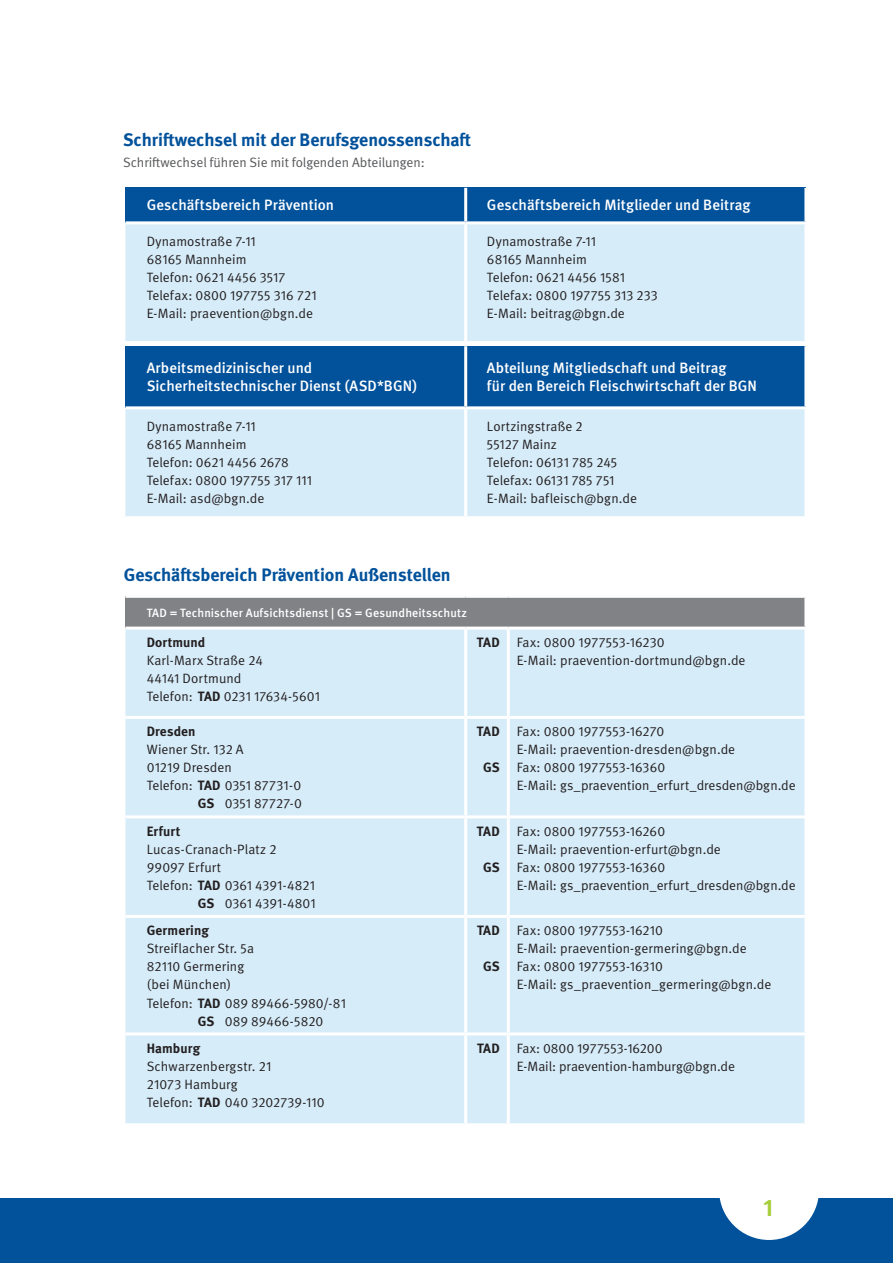
<style>
.page{position:relative;width:893px;height:1263px;background:#fff}
.page>*{position:absolute;margin:0;border:0;box-sizing:border-box;transform-origin:0 0}
.t1{font:700 24px "DGUV Meta";color:#a6ce39}
.t2{font:700 18px "DGUV Meta";color:#01519b}
.t3{font:500 15px/17.2px "DGUV Meta";letter-spacing:.005em;color:#fff}
.t4{font:13.5px/18.1px "DGUV Meta";letter-spacing:.005em;color:#231f20}
.t5{font:700 13.5px "DGUV Meta";letter-spacing:.01em;color:#231f20}
.t6{font:13.5px "DGUV Meta";color:#57585a}
.t7{font:500 12px "DGUV Meta";letter-spacing:.01em;color:#fff}
.s1{font-weight:700}
</style>
<div class="page">
<div style="left:125px;top:346px;width:341px;height:62px;background:#01519b"></div>
<div style="left:466px;top:346px;width:340px;height:62px;background:#01519b"></div>
<div style="left:125px;top:409px;width:679px;height:107px;background:#d6ecf9"></div>
<hr style="left:125px;top:406px;width:341px;height:3px;background:#fff">
<hr style="left:464px;top:346px;width:3px;height:60px;background:#fff">
<hr style="left:804px;top:346px;width:3px;height:60px;background:#fff">
<hr style="left:466px;top:406px;width:341px;height:3px;background:#fff">
<hr style="left:464px;top:409px;width:3px;height:107px;background:#fff">
<div style="left:125px;top:188px;width:341px;height:35px;background:#01519b"></div>
<div style="left:466px;top:188px;width:340px;height:35px;background:#01519b"></div>
<div style="left:125px;top:224px;width:679px;height:117px;background:#d6ecf9"></div>
<hr style="left:125px;top:221px;width:341px;height:3px;background:#fff">
<hr style="left:464px;top:188px;width:3px;height:33px;background:#fff">
<hr style="left:804px;top:188px;width:3px;height:33px;background:#fff">
<hr style="left:466px;top:221px;width:341px;height:3px;background:#fff">
<hr style="left:464px;top:224px;width:3px;height:117px;background:#fff">
<div style="left:0;top:1198px;width:893px;height:65px;background:#01519b"></div>
<div style="left:719px;top:1140px;width:100px;height:100px;background:#fff;border-radius:50%"></div>
<div style="left:125px;top:596px;width:681px;height:32px;background:#808285"></div>
<div style="left:125px;top:629px;width:679px;height:494px;background:#d6ecf9"></div>
<hr style="left:125px;top:595px;width:341px;height:3px;background:#fff">
<hr style="left:466px;top:595px;width:42px;height:3px;background:#fff">
<hr style="left:508px;top:595px;width:299px;height:3px;background:#fff">
<hr style="left:125px;top:626px;width:341px;height:3px;background:#fff">
<hr style="left:125px;top:716px;width:341px;height:3px;background:#fff">
<hr style="left:125px;top:815px;width:341px;height:3px;background:#fff">
<hr style="left:804px;top:598px;width:3px;height:28px;background:#fff">
<hr style="left:466px;top:626px;width:42px;height:3px;background:#fff">
<hr style="left:508px;top:626px;width:299px;height:3px;background:#fff">
<hr style="left:466px;top:716px;width:42px;height:3px;background:#fff">
<hr style="left:508px;top:716px;width:299px;height:3px;background:#fff">
<hr style="left:466px;top:815px;width:42px;height:3px;background:#fff">
<hr style="left:508px;top:815px;width:299px;height:3px;background:#fff">
<hr style="left:464px;top:629px;width:3px;height:87px;background:#fff">
<hr style="left:464px;top:719px;width:3px;height:96px;background:#fff">
<hr style="left:464px;top:818px;width:3px;height:97px;background:#fff">
<hr style="left:464px;top:918px;width:3px;height:114px;background:#fff">
<hr style="left:464px;top:1035px;width:3px;height:88px;background:#fff">
<hr style="left:507px;top:629px;width:3px;height:87px;background:#fff">
<hr style="left:507px;top:719px;width:3px;height:96px;background:#fff">
<hr style="left:507px;top:818px;width:3px;height:97px;background:#fff">
<hr style="left:507px;top:918px;width:3px;height:114px;background:#fff">
<hr style="left:507px;top:1035px;width:3px;height:88px;background:#fff">
<hr style="left:125px;top:915px;width:341px;height:3px;background:#fff">
<hr style="left:466px;top:915px;width:42px;height:3px;background:#fff">
<hr style="left:508px;top:915px;width:299px;height:3px;background:#fff">
<hr style="left:125px;top:1032px;width:341px;height:3px;background:#fff">
<hr style="left:466px;top:1032px;width:42px;height:3px;background:#fff">
<hr style="left:508px;top:1032px;width:299px;height:3px;background:#fff">
<h2 class="t2" style="left:123px;top:129px;width:350px">Schriftwechsel mit der Berufsgenossenschaft</h2>
<p class="t6" style="left:123px;top:154px;width:303px">Schriftwechsel führen Sie mit folgenden Abteilungen:</p>
<p class="t3" style="left:147px;top:197px;width:189px">Geschäftsbereich Prävention</p>
<p class="t3" style="left:487px;top:197px;width:265px">Geschäftsbereich Mitglieder und Beitrag</p>
<p class="t4" style="left:147px;top:232px;width:171px">Dynamostraße 7-11<br>68165 Mannheim<br>Telefon: 0621 4456 3517<br>Telefax: 0800 197755 316 721<br>E-Mail: praevention@bgn.de</p>
<p class="t4" style="left:487px;top:232px;width:172px">Dynamostraße 7-11<br>68165 Mannheim<br>Telefon: 0621 4456 1581<br>Telefax: 0800 197755 313 233<br>E-Mail: beitrag@bgn.de</p>
<p class="t3" style="left:147px;top:360px;width:272px">Arbeitsmedizinischer und<br>Sicherheitstechnischer Dienst (ASD*BGN)</p>
<p class="t3" style="left:487px;top:360px;width:272px">Abteilung Mitgliedschaft und Beitrag<br>für den Bereich Fleischwirtschaft der BGN</p>
<p class="t4" style="left:147px;top:417px;width:167px">Dynamostraße 7-11<br>68165 Mannheim<br>Telefon: 0621 4456 2678<br>Telefax: 0800 197755 317 111<br>E-Mail: asd@bgn.de</p>
<p class="t4" style="left:487px;top:417px;width:152px">Lortzingstraße 2<br>55127 Mainz<br>Telefon: 06131 785 245<br>Telefax: 06131 785 751<br>E-Mail: bafleisch@bgn.de</p>
<h2 class="t2" style="left:124px;top:564px;width:328px">Geschäftsbereich Prävention Außenstellen</h2>
<p class="t7" style="left:147px;top:605px;width:322px">TAD = Technischer Aufsichtsdienst | GS = Gesundheitsschutz</p>
<p class="t5" style="left:147px;top:634px;width:60px">Dortmund</p>
<p class="t4" style="left:147px;top:651px;width:175px">Karl-Marx Straße 24<br>44141 Dortmund<br>Telefon: <span class="s1">TAD</span> 0231 17634-5601</p>
<p class="t5" style="left:147px;top:723px;width:50px">Dresden</p>
<p class="t4" style="left:147px;top:741px;width:98px">Wiener Str. 132 A</p>
<p class="t4" style="left:147px;top:759px;width:87px">01219 Dresden</p>
<p class="t4" style="left:147px;top:777px;width:156px">Telefon: <span class="s1">TAD</span> 0351 87731-0</p>
<p class="t4" style="left:198px;top:795px;width:106px"><span class="s1">GS</span> 0351 87727-0</p>
<p class="t5" style="left:147px;top:823px;width:35px">Erfurt</p>
<p class="t4" style="left:147px;top:840px;width:131px">Lucas-Cranach-Platz 2</p>
<p class="t4" style="left:147px;top:858px;width:76px">99097 Erfurt</p>
<p class="t4" style="left:147px;top:876px;width:170px">Telefon: <span class="s1">TAD</span> 0361 4391-4821</p>
<p class="t4" style="left:198px;top:894px;width:120px"><span class="s1">GS</span> 0361 4391-4801</p>
<p class="t5" style="left:147px;top:922px;width:64px">Germering</p>
<p class="t4" style="left:147px;top:940px;width:109px">Streiflacher Str. 5a</p>
<p class="t4" style="left:147px;top:958px;width:99px">82110 Germering</p>
<p class="t4" style="left:147px;top:976px;width:86px">(bei München)</p>
<p class="t4" style="left:147px;top:994px;width:201px">Telefon: <span class="s1">TAD</span> 089 89466-5980/-81</p>
<p class="t4" style="left:198px;top:1012px;width:127px"><span class="s1">GS</span> 089 89466-5820</p>
<p class="t5" style="left:147px;top:1040px;width:55px">Hamburg</p>
<p class="t4" style="left:147px;top:1057px;width:179px">Schwarzenbergstr. 21<br>21073 Hamburg<br>Telefon: <span class="s1">TAD</span> 040 3202739-110</p>
<p class="t5" style="left:477px;top:634px;width:24px">TAD</p>
<p class="t4" style="left:517px;top:633px;width:230px">Fax: 0800 1977553-16230<br>E-Mail: praevention-dortmund@bgn.de</p>
<p class="t5" style="left:477px;top:723px;width:24px">TAD</p>
<p class="t5" style="left:483px;top:759px;width:18px">GS</p>
<p class="t5" style="left:477px;top:823px;width:24px">TAD</p>
<p class="t5" style="left:483px;top:859px;width:18px">GS</p>
<p class="t5" style="left:477px;top:922px;width:24px">TAD</p>
<p class="t5" style="left:483px;top:958px;width:18px">GS</p>
<p class="t4" style="left:517px;top:723px;width:280px">Fax: 0800 1977553-16270<br>E-Mail: praevention-dresden@bgn.de<br>Fax: 0800 1977553-16360<br>E-Mail: gs_praevention_erfurt_dresden@bgn.de</p>
<p class="t4" style="left:517px;top:822px;width:280px">Fax: 0800 1977553-16260<br>E-Mail: praevention-erfurt@bgn.de<br>Fax: 0800 1977553-16360<br>E-Mail: gs_praevention_erfurt_dresden@bgn.de</p>
<p class="t4" style="left:517px;top:922px;width:256px">Fax: 0800 1977553-16210<br>E-Mail: praevention-germering@bgn.de Fax: 0800 1977553-16310<br>E-Mail: gs_praevention_germering@bgn.de</p>
<p class="t5" style="left:477px;top:1040px;width:24px">TAD</p>
<p class="t4" style="left:517px;top:1039px;width:220px">Fax: 0800 1977553-16200<br>E-Mail: praevention-hamburg@bgn.de</p>
<h1 class="t1" style="left:763px;top:1193px;width:11px">1</h1>
</div>
